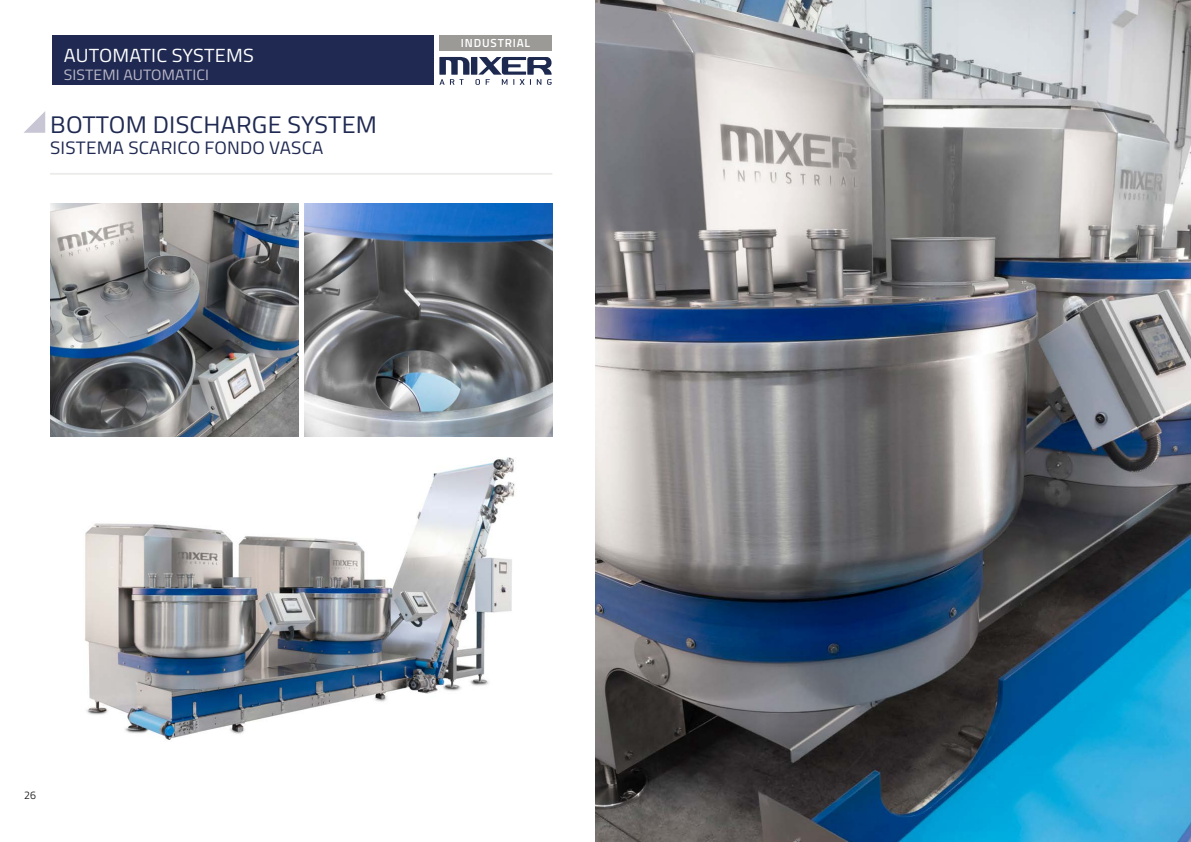
<style>
.page{position:relative;width:1191px;height:842px;background:#fff}
.page>*{position:absolute;margin:0;border:0;box-sizing:border-box;transform-origin:0 0}
.t1{font:24px "Titillium Web";letter-spacing:.01em;color:#1f2951;scale:1.05 1}
.t2{font:19px "Titillium Web";letter-spacing:.01em;color:#fff;scale:1.05 1}
.t3{font:18px "Titillium Web";letter-spacing:.01em;color:#1f2951;scale:1.05 1}
.t4{font:15px "Titillium Web";letter-spacing:.01em;color:#bcb8c9;scale:1.05 1}
.t5{font:600 11.7px "Titillium Web";letter-spacing:.07em;color:#fff}
.t6{font:300 11px "Titillium Web";color:#000;scale:.96 1}
</style>
<div class="page">
<img style="left:52px;top:434px;width:500px;height:306px">
<svg style="left:24px;top:111px;width:21px;height:22px"></svg>
<hr style="left:50px;top:173px;width:502px;height:2px;background:#ebebea">
<img style="left:51px;top:203px;width:247px;height:233px">
<img style="left:304px;top:203px;width:248px;height:233px">
<div style="left:471px;top:57px;width:6px;height:18px;background:#1e2950"></div>
<svg style="left:439px;top:57px;width:30px;height:28px"></svg>
<svg style="left:475px;top:57px;width:77px;height:28px"></svg>
<div style="left:439px;top:35px;width:112px;height:16px;background:#9b9a96"></div>
<div style="left:52px;top:35px;width:382px;height:50px;background:#1f2951"></div>
<img style="left:595px;top:0;width:596px;height:842px">
<p class="t2" style="left:64px;top:41px;width:182px">AUTOMATIC SYSTEMS</p>
<p class="t4" style="left:64px;top:64px;width:140px">SISTEMI AUTOMATICI</p>
<h1 class="t1" style="left:50px;top:107px;width:313px">BOTTOM DISCHARGE SYSTEM</h1>
<p class="t3" style="left:50px;top:135px;width:262px">SISTEMA SCARICO FONDO VASCA</p>
<p class="t5" style="left:461px;top:34px;width:71px">INDUSTRIAL</p>
<p class="t6" style="left:24px;top:787px;width:14px">26</p>
</div>
